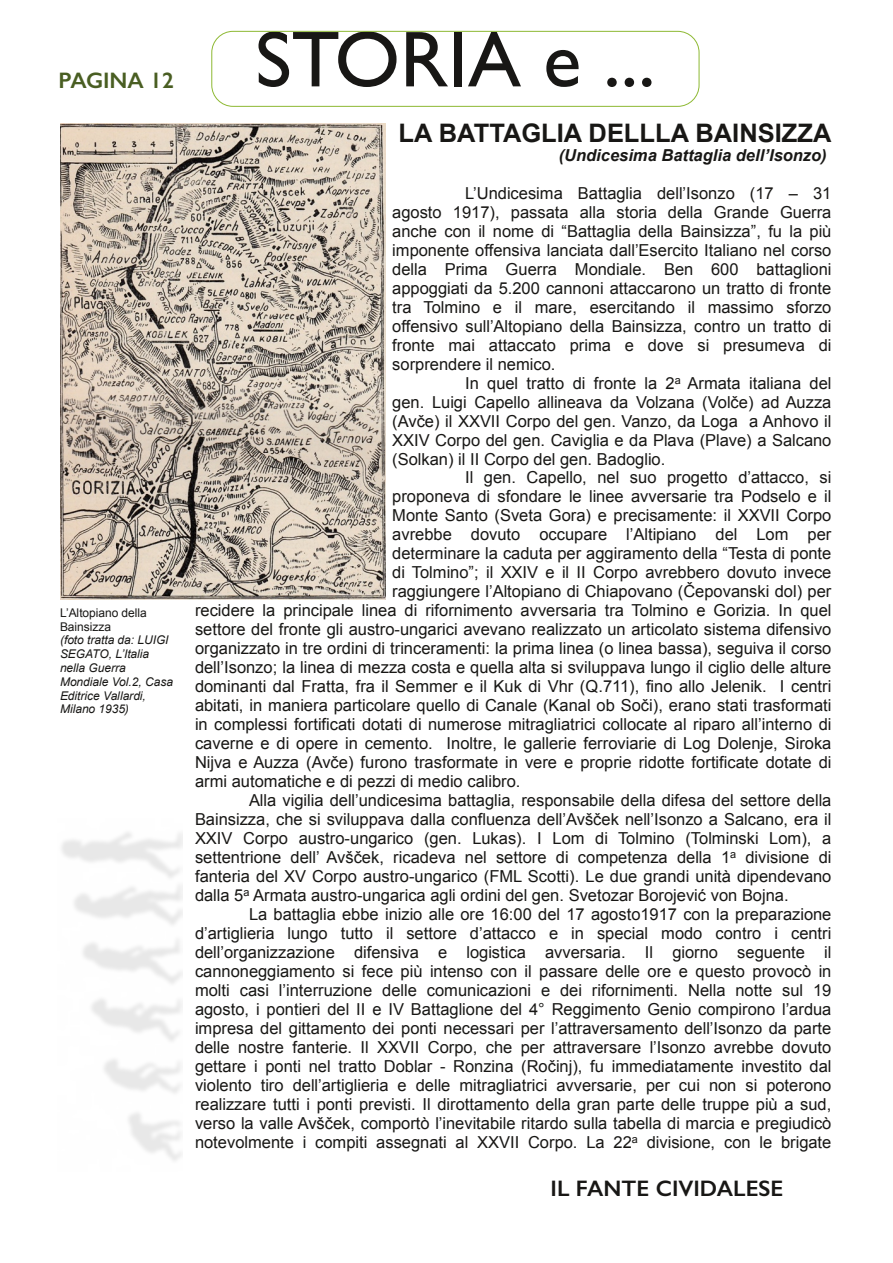
<style>
.page{position:relative;width:893px;height:1263px;background:#fff}
.page>*{position:absolute;margin:0;border:0;box-sizing:border-box;transform-origin:0 0}
.t1{font:79.5px "Gill Sans";color:#181715}
.t2{font:700 25.5px "Arial";color:#181715}
.t3{font:600 22.5px "Gill Sans";color:#181715}
.t4{font:600 22.5px "Gill Sans";color:#495e22}
.t5{font:16.5px "Arial";color:#181715}
.t6{font:italic 700 16.5px "Arial";color:#181715}
.t7{font:italic 12px/13.8px "Arial";color:#181715}
.t8{font:12px/13.8px "Arial";letter-spacing:-.005em;color:#181715}
</style>
<div class="page">
<div style="left:212px;top:31px;width:487px;height:75px;border:1px solid #8eb933;border-radius:21px"></div>
<img style="left:60px;top:123px;width:326px;height:477px">
<h3 class="t4" style="left:58px;top:66px;width:117px">PAGINA 12</h3>
<p class="t8" style="left:60px;top:606px;width:88px">L’Altopiano della<br>Bainsizza</p>
<p class="t7" style="left:60px;top:633px;width:115px">(foto tratta da: LUIGI<br>SEGATO, L’Italia nella Guerra<br>Mondiale Vol.2, Casa<br>Editrice Vallardi,<br>Milano 1935)</p>
<h1 class="t1" style="left:255px;top:13px;width:402px">STORIA e ...</h1>
<h2 class="t2" style="left:399px;top:119px;width:434px">LA BATTAGLIA DELLLA BAINSIZZA</h2>
<p class="t6" style="left:559px;top:146px;width:269px">(Undicesima Battaglia dell’Isonzo)</p>
<p class="t5" style="left:465px;top:184px;width:368px">L’Undicesima Battaglia dell’Isonzo (17 – 31</p>
<p class="t5" style="left:392px;top:203px;width:441px">agosto 1917), passata alla storia della Grande Guerra</p>
<p class="t5" style="left:392px;top:222px;width:441px">anche con il nome di “Battaglia della Bainsizza”, fu la più</p>
<p class="t5" style="left:392px;top:241px;width:441px">imponente offensiva lanciata dall’Esercito Italiano nel corso</p>
<p class="t5" style="left:392px;top:260px;width:441px">della Prima Guerra Mondiale. Ben 600 battaglioni</p>
<p class="t5" style="left:392px;top:279px;width:441px">appoggiati da 5.200 cannoni attaccarono un tratto di fronte</p>
<p class="t5" style="left:392px;top:298px;width:441px">tra Tolmino e il mare, esercitando il massimo sforzo</p>
<p class="t5" style="left:392px;top:317px;width:441px">offensivo sull’Altopiano della Bainsizza, contro un tratto di</p>
<p class="t5" style="left:392px;top:336px;width:441px">fronte mai attaccato prima e dove si presumeva di</p>
<p class="t5" style="left:392px;top:355px;width:165px">sorprendere il nemico.</p>
<p class="t5" style="left:465px;top:374px;width:368px">In quel tratto di fronte la 2<sup>a</sup> Armata italiana del</p>
<p class="t5" style="left:392px;top:393px;width:441px">gen. Luigi Capello allineava da Volzana (Volče) ad Auzza</p>
<p class="t5" style="left:392px;top:412px;width:441px">(Avče) il XXVII Corpo del gen. Vanzo, da Loga a Anhovo il</p>
<p class="t5" style="left:392px;top:431px;width:441px">XXIV Corpo del gen. Caviglia e da Plava (Plave) a Salcano</p>
<p class="t5" style="left:392px;top:450px;width:275px">(Solkan) il II Corpo del gen. Badoglio.</p>
<p class="t5" style="left:465px;top:468px;width:368px">Il gen. Capello, nel suo progetto d’attacco, si</p>
<p class="t5" style="left:392px;top:487px;width:441px">proponeva di sfondare le linee avversarie tra Podselo e il</p>
<p class="t5" style="left:392px;top:506px;width:441px">Monte Santo (Sveta Gora) e precisamente: il XXVII Corpo</p>
<p class="t5" style="left:392px;top:525px;width:441px">avrebbe dovuto occupare l’Altipiano del Lom per</p>
<p class="t5" style="left:392px;top:544px;width:441px">determinare la caduta per aggiramento della “Testa di ponte</p>
<p class="t5" style="left:392px;top:563px;width:441px">di Tolmino”; il XXIV e il II Corpo avrebbero dovuto invece</p>
<p class="t5" style="left:392px;top:582px;width:441px">raggiungere l’Altopiano di Chiapovano (Čepovanski dol) per</p>
<p class="t5" style="left:195px;top:601px;width:638px">recidere la principale linea di rifornimento avversaria tra Tolmino e Gorizia. In quel</p>
<p class="t5" style="left:195px;top:620px;width:638px">settore del fronte gli austro-ungarici avevano realizzato un articolato sistema difensivo</p>
<p class="t5" style="left:195px;top:639px;width:638px">organizzato in tre ordini di trinceramenti: la prima linea (o linea bassa), seguiva il corso</p>
<p class="t5" style="left:195px;top:658px;width:638px">dell’Isonzo; la linea di mezza costa e quella alta si sviluppava lungo il ciglio delle alture</p>
<p class="t5" style="left:195px;top:677px;width:638px">dominanti dal Fratta, fra il Semmer e il Kuk di Vhr (Q.711), fino allo Jelenik. I centri</p>
<p class="t5" style="left:195px;top:696px;width:638px">abitati, in maniera particolare quello di Canale (Kanal ob Soči), erano stati trasformati</p>
<p class="t5" style="left:195px;top:715px;width:638px">in complessi fortificati dotati di numerose mitragliatrici collocate al riparo all’interno di</p>
<p class="t5" style="left:195px;top:734px;width:638px">caverne e di opere in cemento. Inoltre, le gallerie ferroviarie di Log Dolenje, Siroka</p>
<p class="t5" style="left:195px;top:753px;width:638px">Nijva e Auzza (Avče) furono trasformate in vere e proprie ridotte fortificate dotate di</p>
<p class="t5" style="left:195px;top:772px;width:327px">armi automatiche e di pezzi di medio calibro.</p>
<p class="t5" style="left:249px;top:791px;width:584px">Alla vigilia dell’undicesima battaglia, responsabile della difesa del settore della</p>
<p class="t5" style="left:195px;top:810px;width:638px">Bainsizza, che si sviluppava dalla confluenza dell’Avšček nell’Isonzo a Salcano, era il</p>
<p class="t5" style="left:195px;top:829px;width:638px">XXIV Corpo austro-ungarico (gen. Lukas). I Lom di Tolmino (Tolminski Lom), a</p>
<p class="t5" style="left:195px;top:848px;width:638px">settentrione dell’ Avšček, ricadeva nel settore di competenza della 1<sup>a</sup> divisione di</p>
<p class="t5" style="left:195px;top:867px;width:638px">fanteria del XV Corpo austro-ungarico (FML Scotti). Le due grandi unità dipendevano</p>
<p class="t5" style="left:195px;top:886px;width:595px">dalla 5<sup>a</sup> Armata austro-ungarica agli ordini del gen. Svetozar Borojević von Bojna.</p>
<p class="t5" style="left:249px;top:905px;width:584px">La battaglia ebbe inizio alle ore 16:00 del 17 agosto1917 con la preparazione</p>
<p class="t5" style="left:195px;top:924px;width:638px">d’artiglieria lungo tutto il settore d’attacco e in special modo contro i centri</p>
<p class="t5" style="left:195px;top:943px;width:638px">dell’organizzazione difensiva e logistica avversaria. Il giorno seguente il</p>
<p class="t5" style="left:195px;top:962px;width:638px">cannoneggiamento si fece più intenso con il passare delle ore e questo provocò in</p>
<p class="t5" style="left:195px;top:981px;width:638px">molti casi l’interruzione delle comunicazioni e dei rifornimenti. Nella notte sul 19</p>
<p class="t5" style="left:195px;top:1000px;width:638px">agosto, i pontieri del II e IV Battaglione del 4° Reggimento Genio compirono l’ardua</p>
<p class="t5" style="left:195px;top:1019px;width:638px">impresa del gittamento dei ponti necessari per l’attraversamento dell’Isonzo da parte</p>
<p class="t5" style="left:195px;top:1038px;width:638px">delle nostre fanterie. Il XXVII Corpo, che per attraversare l’Isonzo avrebbe dovuto</p>
<p class="t5" style="left:195px;top:1057px;width:638px">gettare i ponti nel tratto Doblar - Ronzina (Ročinj), fu immediatamente investito dal</p>
<p class="t5" style="left:195px;top:1076px;width:638px">violento tiro dell’artiglieria e delle mitragliatrici avversarie, per cui non si poterono</p>
<p class="t5" style="left:195px;top:1095px;width:638px">realizzare tutti i ponti previsti. Il dirottamento della gran parte delle truppe più a sud,</p>
<p class="t5" style="left:195px;top:1114px;width:638px">verso la valle Avšček, comportò l’inevitabile ritardo sulla tabella di marcia e pregiudicò</p>
<p class="t5" style="left:195px;top:1133px;width:638px">notevolmente i compiti assegnati al XXVII Corpo. La 22<sup>a</sup> divisione, con le brigate</p>
<h3 class="t3" style="left:550px;top:1175px;width:234px">IL FANTE CIVIDALESE</h3>
</div>
